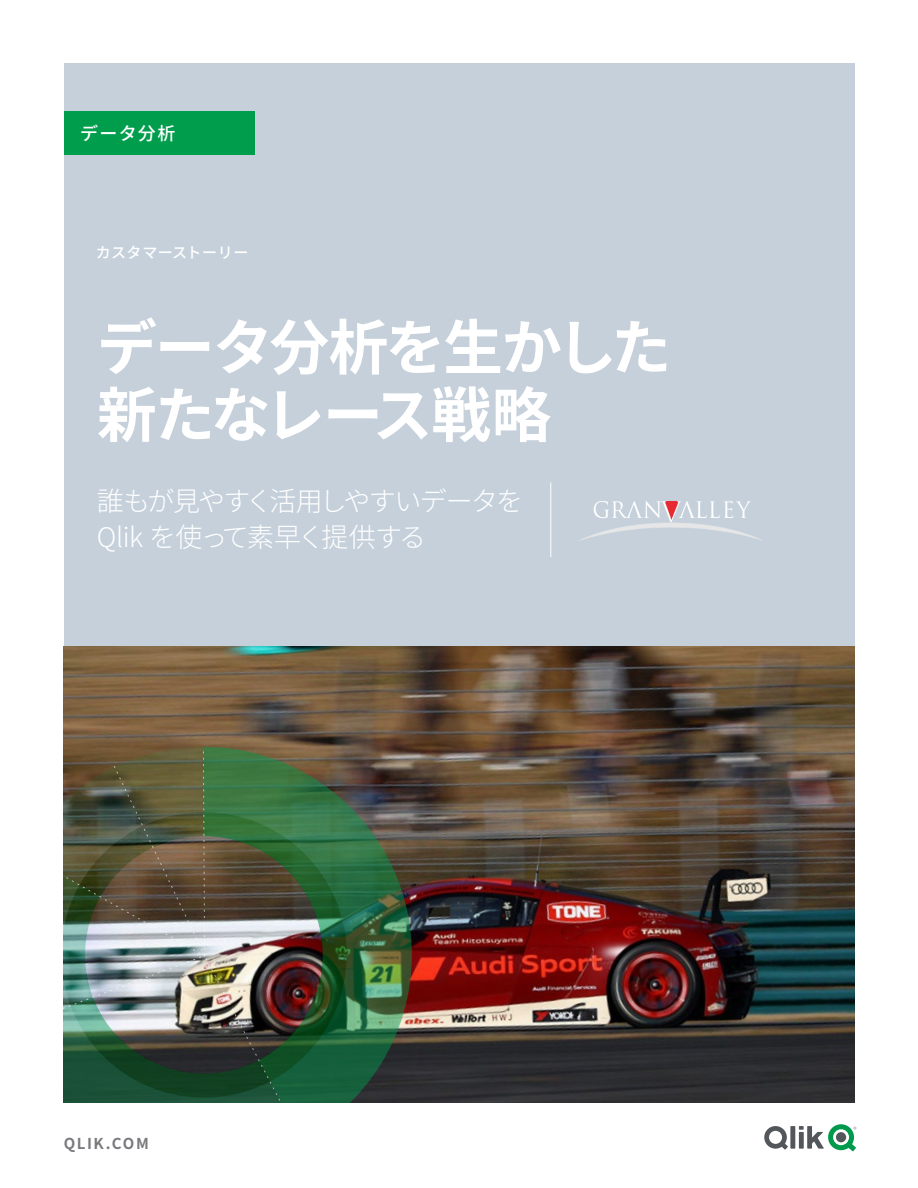
<style>
.page{position:relative;width:918px;height:1188px;background:#fff}
.page>*{position:absolute;margin:0;border:0;box-sizing:border-box;transform-origin:0 0}
.Cover_Main_Heading{font:700 60px/67.5px "Source Han Sans JP";letter-spacing:-.035em;color:#fff}
.Cover_Sub_heading{font:300 27px "Source Han Sans JP";letter-spacing:-.06em;color:#fff}
.Cover_Sub_heading-2{font:300 27px "Source Han Sans JP";letter-spacing:-.025em;color:#fff}
.t1{font:500 18px "Source Han Sans JP";letter-spacing:.07em;color:#fff}
.Content_Type{font:500 15px "Source Han Sans JP";letter-spacing:.03em;color:#fff}
.Qlik_com{font:700 15px "Source Han Sans JP";letter-spacing:.1em;color:#7a797d}
</style>
<div class="page">
<svg style="left:764px;top:1124px;width:92px;height:28px"></svg>
<div style="left:64px;top:64px;width:790px;height:1039px;background:#c5d0db"></div>
<img style="left:64px;top:647px;width:790px;height:456px">
<hr style="left:550px;top:482px;width:1px;height:75px;background:#fff">
<img style="left:581px;top:502px;width:181px;height:38px">
<img style="left:301px;top:747px;width:111px;height:356px">
<img style="left:301px;top:812px;width:46px;height:286px">
<img style="left:64px;top:747px;width:237px;height:356px">
<div style="left:64px;top:112px;width:191px;height:43px;background:#009d4c"></div>
<p class="t1" style="left:80px;top:123px;width:97px">データ分析</p>
<p class="Content_Type" style="left:96px;top:244px;width:154px">カスタマーストーリー</p>
<p class="Cover_Main_Heading" style="left:97px;top:315px;width:576px">データ分析を生かした新たなレース戦略</p>
<p class="Cover_Sub_heading" style="left:97px;top:486px;width:428px">誰もが見やすく活用しやすいデータを</p>
<p class="Cover_Sub_heading-2" style="left:97px;top:522px;width:331px">Qlik を使って素早く提供する</p>
<p class="Qlik_com" style="left:64px;top:1135px;width:87px">QLIK.COM</p>
</div>
